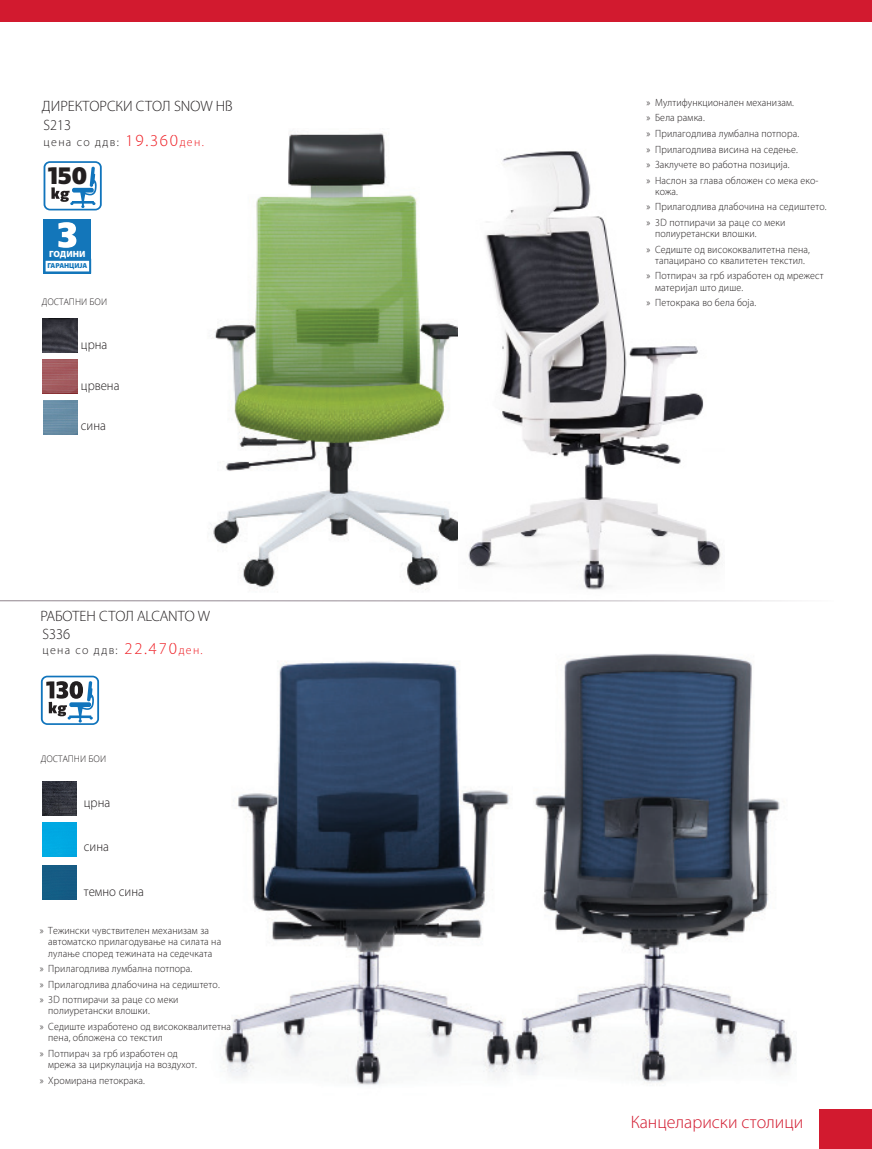
<style>
.page{position:relative;width:872px;height:1149px;background:#fff}
.page>*{position:absolute;margin:0;border:0;box-sizing:border-box;transform-origin:0 0}
.t1{font:900 23.7px "Cormac";color:#231f20}
.t2{font:300 18px "Cleanvertising";color:#d21a2f}
.Title__33{font:300 15px "Cleanvertising";color:#231f20}
.Art_Nomer_33{font:300 15px "Cleanvertising";color:#231f20;scale:.95 1}
.Opisanie_33{font:300 13.5px "Cleanvertising";color:#231f20;scale:.95 1}
.t3{font:300 12px "Cleanvertising";letter-spacing:.11em;color:#231f20}
.t4{font:300 10.5px/11.2px "Cleanvertising";letter-spacing:.015em;color:#231f20;scale:.95 1}
.Izberi_cvqta{font:300 9px "Open Sans";color:#231f20;scale:.95 1}
.t5{font:900 9px "Cleanvertising";color:#fff}
.t6{font:900 7.2px "Cleanvertising";color:#1376ba}
.s1{font-size:16.5px;color:#ee1d23}
.s2{color:#ee1d23}
</style>
<div class="page">
<div style="left:0;top:0;width:872px;height:22px;background:#d21a2f"></div>
<div style="left:819px;top:1108px;width:53px;height:40px;background:#d21a2f"></div>
<img style="left:210px;top:133px;width:248px;height:457px">
<img style="left:468px;top:151px;width:253px;height:439px">
<img style="left:43px;top:319px;width:34px;height:33px">
<img style="left:43px;top:359px;width:34px;height:34px">
<img style="left:44px;top:400px;width:34px;height:34px">
<div style="left:44px;top:218px;width:47px;height:55px;background:#1376ba"></div>
<svg style="left:45px;top:260px;width:45px;height:12px"></svg>
<svg style="left:58px;top:222px;width:18px;height:26px"></svg>
<img style="left:221px;top:661px;width:292px;height:424px">
<img style="left:513px;top:654px;width:283px;height:429px">
<img style="left:43px;top:822px;width:34px;height:34px">
<img style="left:43px;top:781px;width:34px;height:34px">
<img style="left:43px;top:865px;width:34px;height:34px">
<svg style="left:41px;top:675px;width:58px;height:49px"></svg>
<svg style="left:44px;top:161px;width:58px;height:49px"></svg>
<p class="Title__33" style="left:42px;top:97px;width:192px">ДИРЕКТОРСКИ СТОЛ SNOW HB</p>
<p class="t4" style="left:646px;top:97px;width:157px">» Мултифункционален механизам.</p>
<p class="t4" style="left:646px;top:112px;width:63px">» Бела рамка.</p>
<p class="t4" style="left:646px;top:128px;width:162px">» Прилагодлива лумбална потпора.</p>
<p class="t4" style="left:646px;top:143px;width:161px">» Прилагодлива висина на седење.</p>
<p class="t4" style="left:646px;top:159px;width:152px">» Заклучете во работна позиција.</p>
<p class="t4" style="left:655px;top:174px;width:174px;text-indent:-9px">» Наслон за глава обложен со мека еко&shy;кожа.</p>
<p class="t4" style="left:646px;top:201px;width:191px">» Прилагодлива длабочина на седиштето.</p>
<p class="t4" style="left:655px;top:217px;width:139px;text-indent:-9px">» 3D потпирачи за раце со меки полиуретански влошки.</p>
<p class="t4" style="left:646px;top:243px;width:173px;text-align:center">» Седиште од висококвалитетна пена, тапацирано со квалитетен текстил.</p>
<p class="t4" style="left:655px;top:270px;width:179px;text-indent:-9px">» Потпирач за грб изработен од мрежест материјал што дише.</p>
<p class="t4" style="left:646px;top:297px;width:117px">» Петокрака во бела боја.</p>
<p class="Art_Nomer_33" style="left:44px;top:116px;width:30px">S213</p>
<p class="t3" style="left:44px;top:135px;width:162px">цена со ддв: <span class="s1">19.360</span><span class="s2">ден.</span></p>
<h1 class="t1" style="left:48px;top:159px;width:41px">150</h1>
<p class="t5" style="left:49px;top:246px;width:38px">ГОДИНИ</p>
<p class="t6" style="left:47px;top:260px;width:42px">ГАРАНЦИЈА</p>
<p class="Izberi_cvqta" style="left:42px;top:295px;width:70px">ДОСТАПНИ БОИ</p>
<p class="Opisanie_33" style="left:81px;top:337px;width:29px">црна</p>
<p class="Opisanie_33" style="left:81px;top:377px;width:42px">црвена</p>
<p class="Opisanie_33" style="left:81px;top:418px;width:28px">сина</p>
<p class="Title__33" style="left:40px;top:607px;width:171px">РАБОТЕН СТОЛ ALCANTO W</p>
<p class="Art_Nomer_33" style="left:43px;top:625px;width:31px">S336</p>
<p class="t3" style="left:43px;top:643px;width:162px">цена со ддв: <span class="s1">22.470</span><span class="s2">ден.</span></p>
<p class="Izberi_cvqta" style="left:41px;top:752px;width:70px">ДОСТАПНИ БОИ</p>
<p class="Opisanie_33" style="left:84px;top:794px;width:29px">црна</p>
<p class="Opisanie_33" style="left:84px;top:838px;width:28px">сина</p>
<p class="Opisanie_33" style="left:84px;top:883px;width:65px">темно сина</p>
<p class="t4" style="left:48px;top:924px;width:183px;text-indent:-9px">» Тежински чувствителен механизам за автоматско прилагодување на силата на лулање според тежината на седечката</p>
<p class="t4" style="left:40px;top:962px;width:162px">» Прилагодлива лумбална потпора.</p>
<p class="t4" style="left:40px;top:978px;width:191px">» Прилагодлива длабочина на седиштето.</p>
<p class="t4" style="left:48px;top:993px;width:139px;text-indent:-9px">» 3D потпирачи за раце со меки полиуретански влошки.</p>
<p class="t4" style="left:48px;top:1020px;width:194px;text-indent:-9px">» Седиште изработено од висококвалитетна пена, обложена со текстил</p>
<p class="t4" style="left:48px;top:1047px;width:158px;text-indent:-9px">» Потпирач за грб изработен од мрежа за циркулација на воздухот.</p>
<p class="t4" style="left:40px;top:1074px;width:112px">» Хромирана петокрака.</p>
<h2 class="t2" style="left:630px;top:1111px;width:174px">Канцелариски столици</h2>
</div>
